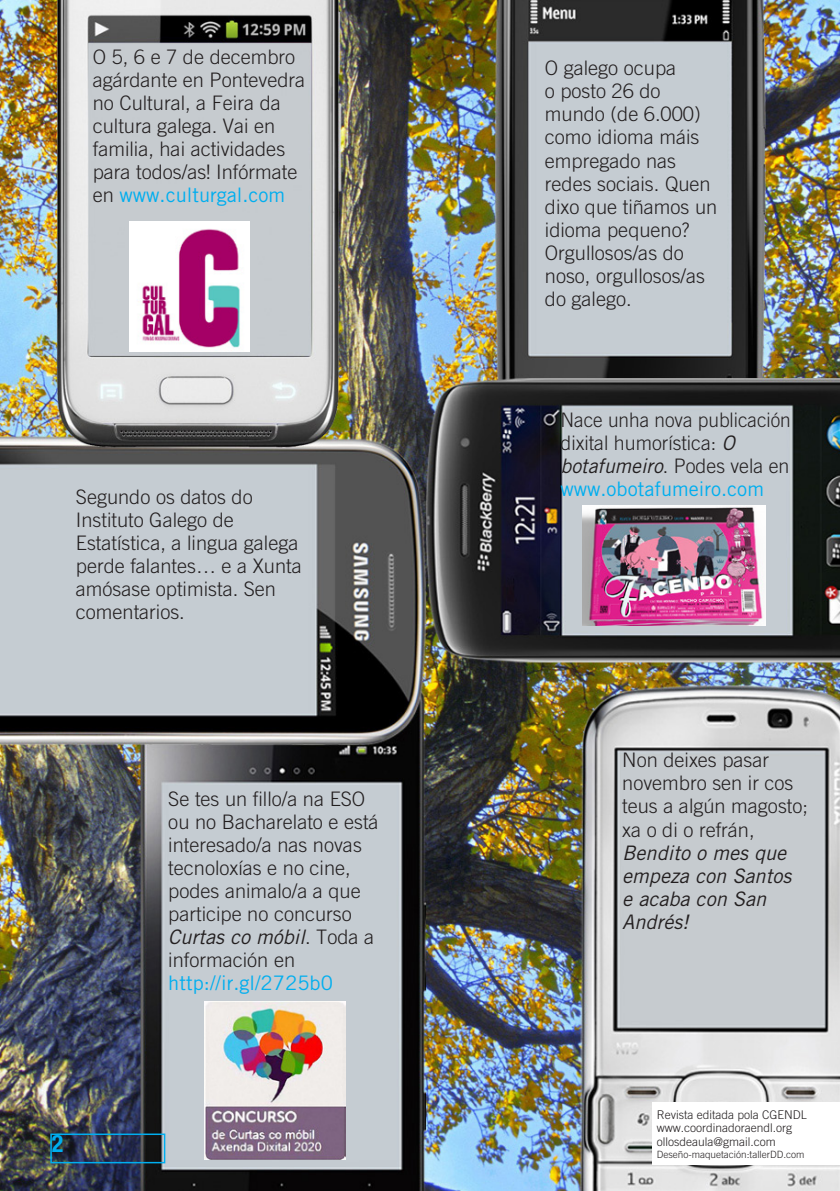
<style>
.page{position:relative;width:840px;height:1191px;background:#fff}
.page>*{position:absolute;margin:0;border:0;box-sizing:border-box;transform-origin:0 0}
.t1{font:700 condensed 24px "Helvetica Neue LT Std";color:#00aeef}
.t2{font:300 20px/23px "Trade Gothic LT Std";color:#231f20}
.t3{font:300 20px/23px "Trade Gothic LT Std";color:#231f20;scale:.95 1}
.t4{font:italic 20px/23px "Trade Gothic LT Std";color:#231f20}
.t5{font:20px "Trade Gothic LT Std";color:#00aeef}
.t6{font:300 12px/13.8px "Trade Gothic LT Std";color:#231f20}
.t7{font:300 10px "Trade Gothic LT Std";color:#231f20}
.s1{font-weight:400;color:#00aeef}
.s2{font-weight:400;font-style:italic}
</style>
<div class="page">
<img style="left:0;top:0;width:839px;height:1191px">
<div style="left:50px;top:1133px;width:115px;height:30px;border:2px solid #00aeef"></div>
<div style="left:652px;top:1102px;width:187px;height:62px;background:#fff"></div>
<img style="left:582px;top:506px;width:183px;height:119px">
<img style="left:129px;top:222px;width:120px;height:130px">
<img style="left:205px;top:1001px;width:140px;height:158px">
<p class="t2" style="left:93px;top:45px;width:214px">O 5, 6 e 7 de decembro agárdante en Pontevedra no Cultural, a Feira da cultura galega. Vai en familia, hai actividades para todos/as! Infórmate en <span class="s1">www.culturgal.com</span></p>
<p class="t2" style="left:544px;top:57px;width:174px">O galego ocupa<br>o posto 26 do mundo (de 6.000) como idioma máis empregado nas redes sociais. Quen dixo que tiñamos un idioma pequeno?<br>Orgullosos/as do noso, orgullosos/as do galego.</p>
<p class="t2" style="left:76px;top:485px;width:227px">Segundo os datos do<br>Instituto Galego de<br>Estatística, a lingua galega perde falantes… e a Xunta amósase optimista. Sen comentarios.</p>
<p class="t3" style="left:560px;top:408px;width:244px">Nace unha nova publicación dixital humorística: <span class="s2">O botafumeiro</span>. Podes vela en <span class="s1">www.obotafumeiro.com</span></p>
<p class="t1" style="left:52px;top:1129px;width:13px">2</p>
<p class="t2" style="left:168px;top:786px;width:212px">Se tes un fillo/a na ESO ou no Bacharelato e está interesado/a nas novas tecnoloxías e no cine, podes animalo/a a que participe no concurso<br><span class="s2">Curtas co móbil</span>. Toda a información en</p>
<p class="t5" style="left:168px;top:970px;width:166px">http://ir.gl/2725b0</p>
<p class="t2" style="left:622px;top:748px;width:187px">Non deixes pasar novembro sen ir cos teus a algún magosto; xa o di o refrán,</p>
<p class="t4" style="left:622px;top:841px;width:170px">Bendito o mes que empeza con Santos e acaba con San<br>Andrés!</p>
<p class="t6" style="left:656px;top:1107px;width:152px">Revista editada pola CGENDL www.coordinadoraendl.org ollosdeaula@gmail.com</p>
<p class="t7" style="left:656px;top:1148px;width:149px">Deseño-maquetación:tallerDD.com</p>
</div>
